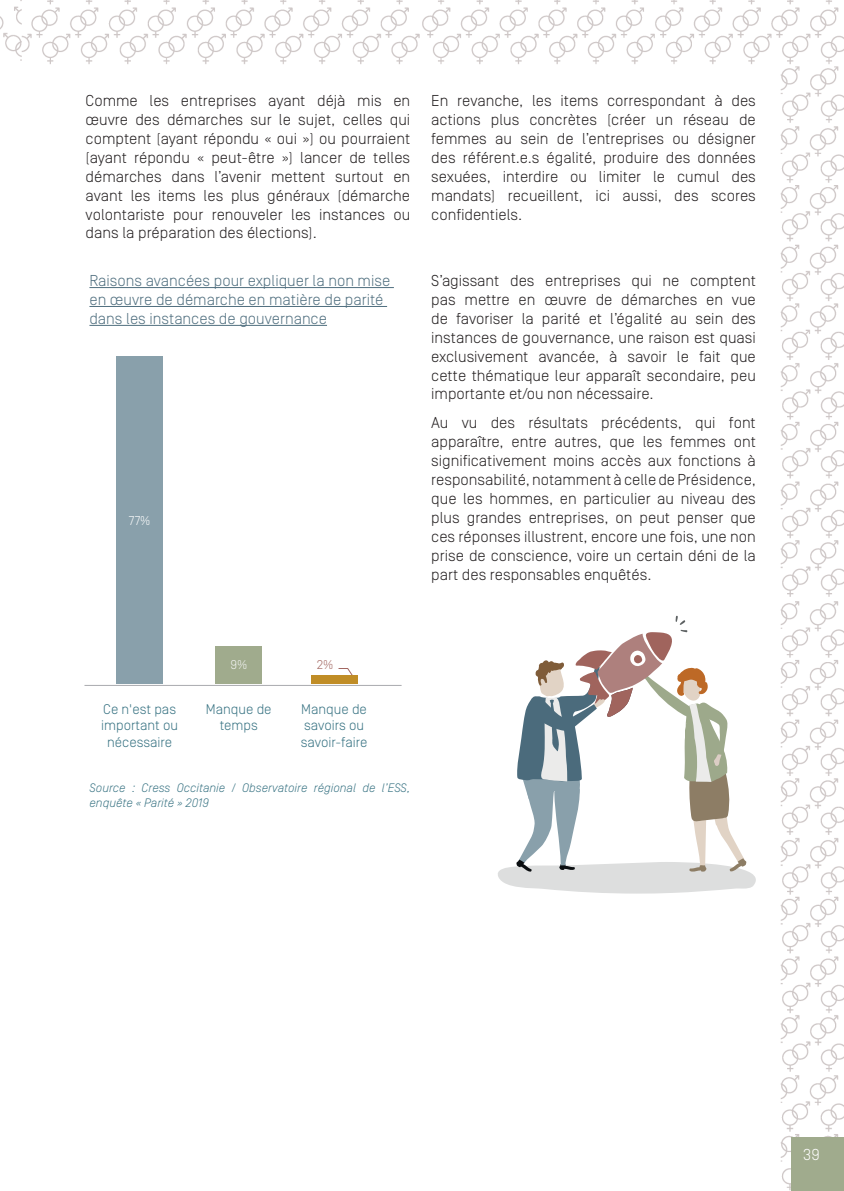
<style>
.page{position:relative;width:844px;height:1191px;background:#fff}
.page>*{position:absolute;margin:0;border:0;box-sizing:border-box;transform-origin:0 0}
.t1{font:300 15.75px/18.9px "Simplon BP";color:#231f20;text-align:justify}
.t2{font:300 15.75px/18.9px "Simplon BP";color:#506f7f}
.t3{font:300 15.75px "Simplon BP";color:#fff}
.t4{font:300 14px/16.8px "Simplon BP";color:#377282;text-align:center}
.t5{font:300 12.6px "Simplon BP";color:#fff}
.t6{font:300 12.6px "Simplon BP";color:#f4f5f5}
.t7{font:300 12.6px "Simplon BP";color:#a26761}
.t8{font:italic 300 12.25px/14.7px "Simplon BP";color:#377282}
</style>
<div class="page">
<img style="left:0;top:0;width:843px;height:1191px">
<div style="left:791px;top:1137px;width:52px;height:54px;background:#a0ab8d"></div>
<hr style="left:89px;top:287px;width:305px;height:1px;background:#506f7f">
<hr style="left:89px;top:306px;width:298px;height:1px;background:#506f7f">
<hr style="left:89px;top:325px;width:238px;height:1px;background:#506f7f">
<div style="left:116px;top:356px;width:47px;height:327px;background:#89a0ab"></div>
<div style="left:215px;top:645px;width:47px;height:38px;background:#a0ab8d"></div>
<div style="left:310px;top:675px;width:47px;height:8px;background:#c08d26"></div>
<hr style="left:84px;top:685px;width:317px;height:1px;background:#a9aaae">
<svg style="left:338px;top:668px;width:14px;height:7px"></svg>
<svg style="left:494px;top:615px;width:263px;height:278px"></svg>
<p class="t1" style="left:86px;top:91px;width:326px">Comme les entreprises ayant déjà mis en œuvre des démarches sur le sujet, celles qui comptent (ayant répondu « oui ») ou pourraient (ayant répondu « peut-être ») lancer de telles démarches dans l’avenir mettent surtout en avant les items les plus généraux (démarche volontariste pour renouveler les instances ou dans la préparation des élections).</p>
<p class="t1" style="left:431px;top:91px;width:326px">En revanche, les items correspondant à des actions plus concrètes (créer un réseau de femmes au sein de l’entreprises ou désigner des référent.e.s égalité, produire des données sexuées, interdire ou limiter le cumul des mandats) recueillent, ici aussi, des scores confidentiels.</p>
<p class="t2" style="left:89px;top:271px;width:302px">Raisons avancées pour expliquer la non mise en œuvre de démarche en matière de parité dans les instances de gouvernance</p>
<p class="t1" style="left:431px;top:271px;width:326px">S’agissant des entreprises qui ne comptent pas mettre en œuvre de démarches en vue de favoriser la parité et l’égalité au sein des instances de gouvernance, une raison est quasi exclusivement avancée, à savoir le fait que cette thématique leur apparaît secondaire, peu importante et/ou non nécessaire.</p>
<p class="t1" style="left:431px;top:413px;width:326px">Au vu des résultats précédents, qui font apparaître, entre autres, que les femmes ont significativement moins accès aux fonctions à responsabilité, notamment à celle de Présidence, que les hommes, en particulier au niveau des plus grandes entreprises, on peut penser que ces réponses illustrent, encore une fois, une non prise de conscience, voire un certain déni de la part des responsables enquêtés.</p>
<p class="t5" style="left:129px;top:513px;width:23px">77%</p>
<p class="t4" style="left:101px;top:700px;width:78px">Ce n'est pas important ou nécessaire</p>
<p class="t6" style="left:230px;top:657px;width:18px">9%</p>
<p class="t7" style="left:317px;top:657px;width:18px">2%</p>
<p class="t4" style="left:206px;top:700px;width:67px">Manque de temps</p>
<p class="t4" style="left:301px;top:700px;width:68px;text-align:left">Manque de savoirs ou savoir-faire</p>
<p class="t8" style="left:90px;top:780px;width:322px">Source : Cress Occitanie / Observatoire régional de l’ESS, enquête « Parité » 2019</p>
<p class="t3" style="left:803px;top:1145px;width:18px">39</p>
</div>
